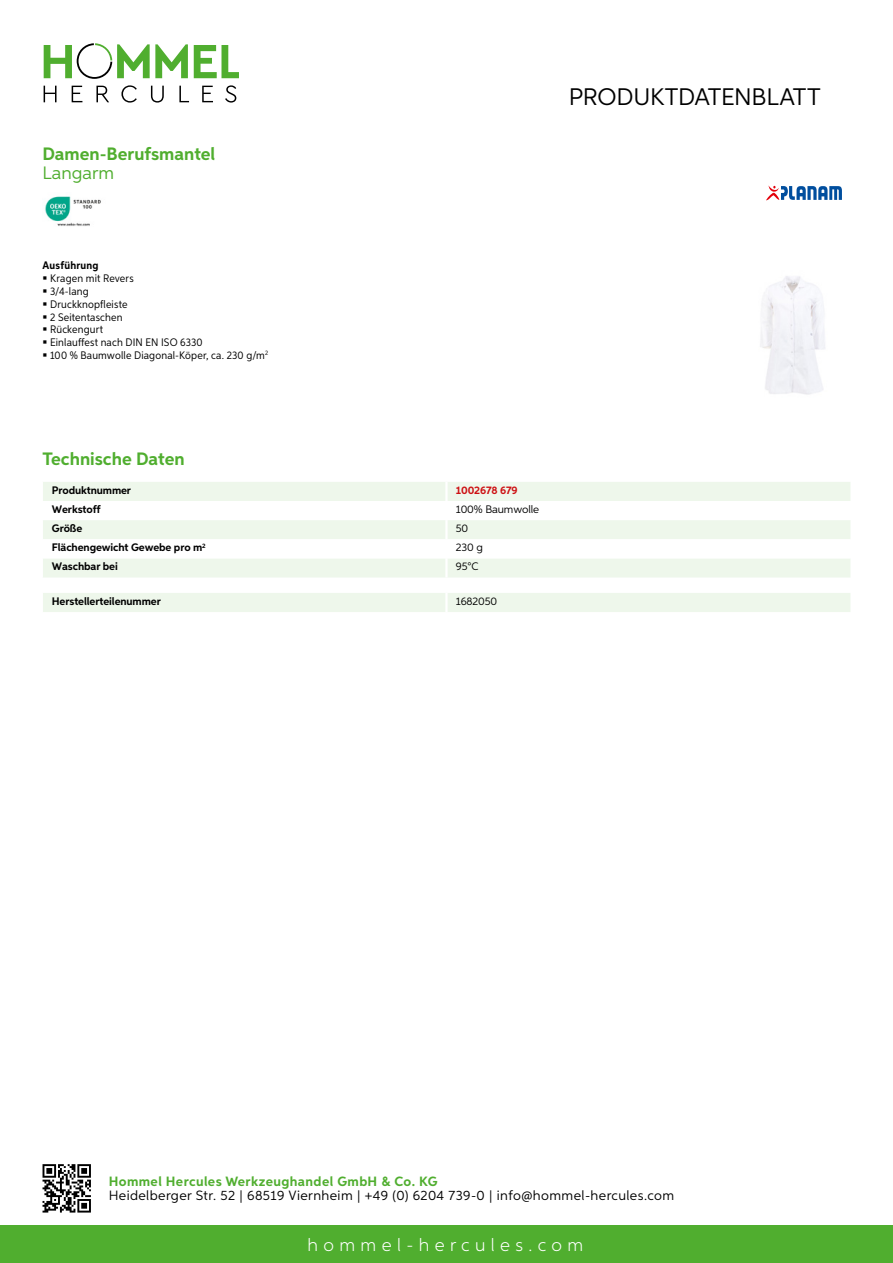
<style>
.page{position:relative;width:893px;height:1263px;background:#fff}
.page>*{position:absolute;margin:0;border:0;box-sizing:border-box;transform-origin:0 0}
.t1{font:24px "Aspira";letter-spacing:-.01em;color:#000}
.t2{font:700 18px "Aspira";color:#50ae2f}
.t3{font:300 18px "Aspira";letter-spacing:.3em;color:#fff}
.t4{font:18px "Aspira";color:#50ae2f}
.t5{font:13.5px "Aspira";letter-spacing:.03em;color:#000}
.t6{font:700 13.5px "Aspira";letter-spacing:.03em;color:#50ae2f}
.t7{font:10.95px/12.8px "Aspira Nar";letter-spacing:.015em;color:#000}
.t8{font:700 10.95px "Aspira";letter-spacing:-.01em;color:#000}
.t9{font:10.95px "Aspira";letter-spacing:-.01em;color:#000}
.t10{font:700 10.95px "Aspira";letter-spacing:-.01em;color:#cd1013}
.t11{font:700 10.95px "Aspira Nar";letter-spacing:.02em;color:#000}
</style>
<div class="page">
<div style="left:0;top:1226px;width:893px;height:37px;background:#50ae2f"></div>
<svg style="left:43px;top:1164px;width:48px;height:48px"></svg>
<svg style="left:194px;top:45px;width:45px;height:33px"></svg>
<svg style="left:44px;top:43px;width:144px;height:36px"></svg>
<svg style="left:44px;top:86px;width:13px;height:16px"></svg>
<svg style="left:72px;top:86px;width:10px;height:16px"></svg>
<svg style="left:96px;top:86px;width:13px;height:16px"></svg>
<svg style="left:121px;top:85px;width:16px;height:18px"></svg>
<svg style="left:151px;top:86px;width:13px;height:17px"></svg>
<svg style="left:179px;top:86px;width:10px;height:16px"></svg>
<svg style="left:202px;top:86px;width:11px;height:16px"></svg>
<svg style="left:225px;top:85px;width:11px;height:18px"></svg>
<div style="left:43px;top:482px;width:807px;height:95px;background:#eef7eb"></div>
<svg style="left:43px;top:501px;width:807px;height:57px"></svg>
<hr style="left:445px;top:482px;width:3px;height:19px;background:#fff">
<hr style="left:445px;top:501px;width:3px;height:19px;background:#fff">
<hr style="left:445px;top:520px;width:3px;height:19px;background:#fff">
<hr style="left:445px;top:539px;width:3px;height:19px;background:#fff">
<hr style="left:445px;top:558px;width:3px;height:19px;background:#fff">
<div style="left:43px;top:593px;width:807px;height:19px;background:#eef7eb"></div>
<hr style="left:445px;top:593px;width:3px;height:19px;background:#fff">
<img style="left:45px;top:196px;width:56px;height:30px">
<img style="left:760px;top:276px;width:65px;height:119px">
<svg style="left:766px;top:185px;width:76px;height:15px"></svg>
<h2 class="t2" style="left:43px;top:142px;width:174px">Damen-Berufsmantel</h2>
<h2 class="t4" style="left:43px;top:162px;width:73px">Langarm</h2>
<p class="t11" style="left:43px;top:259px;width:58px">Ausführung</p>
<p class="t7" style="left:50px;top:272px;width:220px">Kragen mit Revers<br>3/4-lang<br>Druckknopfleiste<br>2 Seitentaschen<br>Rückengurt<br>Einlauffest nach DIN EN ISO 6330<br>100 % Baumwolle Diagonal-Köper, ca. 230 g/m<sup>2</sup></p>
<h1 class="t1" style="left:569px;top:82px;width:253px">Produktdatenblatt</h1>
<h2 class="t2" style="left:43px;top:448px;width:144px">Technische Daten</h2>
<p class="t8" style="left:52px;top:483px;width:81px">Produktnummer</p>
<p class="t10" style="left:456px;top:483px;width:63px">1002678 679</p>
<p class="t8" style="left:52px;top:502px;width:50px">Werkstoff</p>
<p class="t9" style="left:456px;top:502px;width:85px">100% Baumwolle</p>
<p class="t8" style="left:52px;top:521px;width:32px">Größe</p>
<p class="t9" style="left:456px;top:522px;width:14px">50</p>
<p class="t8" style="left:52px;top:541px;width:155px">Flächengewicht Gewebe pro m<sup>2</sup></p>
<p class="t9" style="left:456px;top:541px;width:29px">230 g</p>
<p class="t8" style="left:52px;top:560px;width:68px">Waschbar bei</p>
<p class="t9" style="left:456px;top:560px;width:24px">95°C</p>
<p class="t8" style="left:52px;top:594px;width:111px">Herstellerteilenummer</p>
<p class="t9" style="left:456px;top:594px;width:43px">1682050</p>
<p class="t6" style="left:109px;top:1172px;width:330px">Hommel Hercules Werkzeughandel GmbH &amp; Co. KG</p>
<p class="t5" style="left:109px;top:1187px;width:567px">Heidelberger Str. 52 | 68519 Viernheim | +49 (0) 6204 739-0 | info@hommel-hercules.com</p>
<h2 class="t3" style="left:307px;top:1234px;width:277px">hommel-hercules.com</h2>
</div>
